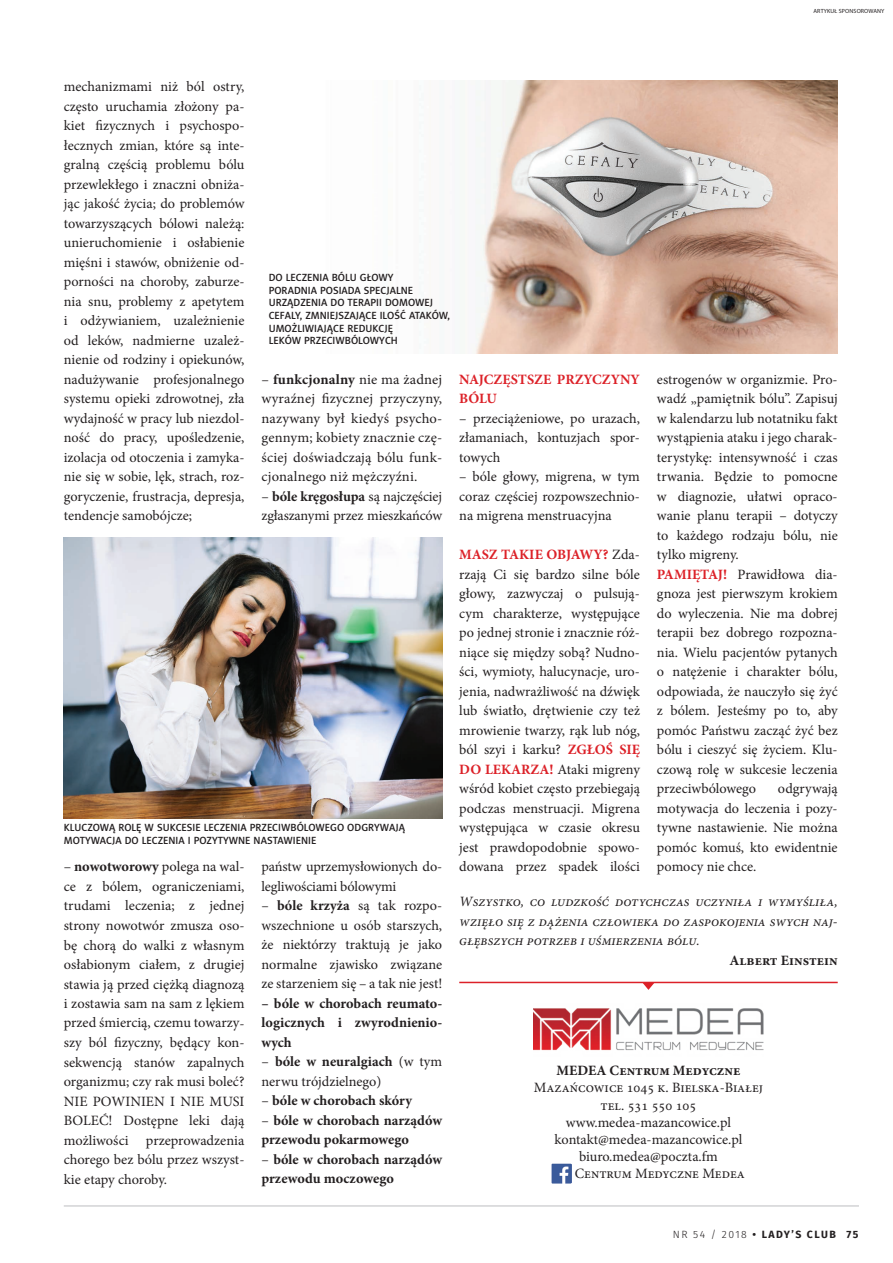
<style>
.page{position:relative;width:893px;height:1263px;background:#fff}
.page>*{position:absolute;margin:0;border:0;box-sizing:border-box;transform-origin:0 0}
.t1{font:14.25px/19.5px "Minion Pro";color:#231f20;text-align:justify}
.t2{font:700 14.25px/19.5px "Minion Pro";color:#231f20}
.t3{font:italic 14.25px/19.5px "Minion Pro";color:#231f20;text-align:justify}
.t4{font:700 14.25px/19.5px "Minion Pro";color:#dc2128}
.t5{font:10.5px/12.6px "Naomi Sans EFN Medium";color:#231f20}
.t6{font:700 10.5px "Fira Sans";letter-spacing:.14em;color:#231f20}
.t7{font:6px "Myriad Pro";letter-spacing:.02em;color:#231f20}
.s1{font-weight:700}
.s2{font-weight:400}
.s3{font-weight:700;color:#dc2128}
.s4{font-weight:300}
</style>
<div class="page">
<hr style="left:64px;top:1205px;width:795px;height:1px;background:#bcbdc0">
<hr style="left:459px;top:982px;width:379px;height:1px;background:#dc2128">
<svg style="left:642px;top:983px;width:13px;height:7px"></svg>
<img style="left:552px;top:1164px;width:19px;height:19px">
<img style="left:533px;top:1008px;width:230px;height:43px">
<img style="left:475px;top:81px;width:363px;height:272px">
<img style="left:64px;top:537px;width:378px;height:282px">
<p class="t7" style="left:813px;top:7px;width:72px">ARTYKUŁ SPONSOROWANY</p>
<p class="t1" style="left:64px;top:77px;width:182px">mechanizmami niż ból ostry, często uruchamia złożony pa&shy;kiet fizycznych i psychospo&shy;łecznych zmian, które są inte&shy;gralną częścią problemu bólu przewlekłego i znaczni obniża&shy;jąc jakość życia; do problemów towarzyszących bólowi należą: unieruchomienie i osłabienie mięśni i stawów, obniżenie od&shy;porności na choroby, zaburze&shy;nia snu, problemy z apetytem i odżywianiem, uzależnienie od leków, nadmierne uzależ&shy;nienie od rodziny i opiekunów, nadużywanie profesjonalnego systemu opieki zdrowotnej, zła wydajność w pracy lub niezdol&shy;ność do pracy, upośledzenie, izolacja od otoczenia i zamyka&shy;nie się w sobie, lęk, strach, roz&shy;goryczenie, frustracja, depresja, tendencje samobójcze;</p>
<p class="t5" style="left:269px;top:271px;width:183px">DO LECZENIA BÓLU GŁOWY<br>PORADNIA POSIADA SPECJALNE<br>URZĄDZENIA DO TERAPII DOMOWEJ<br>CE FALY, ZMNIEJSZAJĄCE ILOŚĆ ATAKÓW,<br>UMOŻLIWIAJĄCE REDUKCJĘ<br>LEKÓW PRZECIWBÓLOWYCH</p>
<p class="t1" style="left:261px;top:369px;width:183px">– <span class="s1">funkcjonalny</span> nie ma żadnej wyraźnej fizycznej przyczyny, nazywany był kiedyś psycho&shy;gennym; kobiety znacznie czę&shy;ściej doświadczają bólu funk&shy;cjonalnego niż mężczyźni.</p>
<p class="t1" style="left:261px;top:486px;width:183px">– <span class="s1">bóle kręgosłupa</span> są najczęściej zgłaszanymi przez mieszkańców</p>
<p class="t5" style="left:64px;top:821px;width:343px">KLUCZOWĄ ROLĘ W SUKCESIE LECZENIA PRZECIWBÓLOWEGO ODGRYWAJĄ<br>MOTYWACJA DO LECZENIA I POZYTYWNE NASTAWIENIE</p>
<p class="t1" style="left:64px;top:857px;width:183px">– <span class="s1">nowotworowy</span> polega na wal&shy;ce z bólem, ograniczeniami, trudami leczenia; z jednej strony nowotwór zmusza oso&shy;bę chorą do walki z własnym osłabionym ciałem, z drugiej stawia ją przed ciężką diagnozą i zostawia sam na sam z lękiem przed śmiercią, czemu towarzy&shy;szy ból fizyczny, będący kon&shy;sekwencją stanów zapalnych organizmu; czy rak musi boleć?<br>NIE POWINIEN I NIE MUSI BOLEĆ! Dostępne leki dają możliwości przeprowadzenia chorego bez bólu przez wszyst&shy;kie etapy choroby.</p>
<p class="t1" style="left:261px;top:857px;width:182px">państw uprzemysłowionych do&shy;legliwościami bólowymi</p>
<p class="t1" style="left:261px;top:896px;width:182px">– <span class="s1">bóle krzyża</span> są tak rozpo&shy;wszechnione u osób starszych, że niektórzy traktują je jako normalne zjawisko związane ze starzeniem się – a tak nie jest!</p>
<p class="t2" style="left:261px;top:993px;width:182px;text-align:justify">– bóle w chorobach reumato&shy;logicznych i zwyrodnienio&shy;wych</p>
<p class="t1" style="left:261px;top:1052px;width:182px">– <span class="s1">bóle w neuralgiach</span> (w tym nerwu trójdzielnego)</p>
<p class="t2" style="left:261px;top:1091px;width:152px"><span class="s2">–</span> bóle w chorobach skóry</p>
<p class="t2" style="left:261px;top:1110px;width:182px"><span class="s2">–</span> bóle w chorobach narządów przewodu pokarmowego</p>
<p class="t2" style="left:261px;top:1149px;width:182px"><span class="s2">–</span> bóle w chorobach narządów przewodu moczowego</p>
<p class="t4" style="left:459px;top:369px;width:182px">NAJCZĘSTSZE PRZYCZYNY<br>BÓLU</p>
<p class="t1" style="left:459px;top:408px;width:182px">– przeciążeniowe, po urazach, złamaniach, kontuzjach spor&shy;towych</p>
<p class="t1" style="left:459px;top:467px;width:182px">– bóle głowy, migrena, w tym coraz częściej rozpowszechnio&shy;na migrena menstruacyjna</p>
<p class="t1" style="left:459px;top:545px;width:182px"><span class="s3">MASZ TAKIE OBJAWY?</span> Zda&shy;rzają Ci się bardzo silne bóle głowy, zazwyczaj o pulsują&shy;cym charakterze, występujące po jednej stronie i znacznie róż&shy;niące się między sobą? Nudno&shy;ści, wymioty, halucynacje, uro&shy;jenia, nadwrażliwość na dźwięk lub światło, drętwienie czy też mrowienie twarzy, rąk lub nóg, ból szyi i karku? <span class="s3">ZGŁOŚ SIĘ DO LEKARZA!</span> Ataki migreny wśród kobiet często przebiegają podczas menstruacji. Migrena występująca w czasie okresu jest prawdopodobnie spowo&shy;dowana przez spadek ilości</p>
<p class="t1" style="left:657px;top:369px;width:183px;text-align:left">estrogenów w organizmie. Pro&shy;wadź „pamiętnik bólu”. Zapisuj w kalendarzu lub notatniku fakt wystąpienia ataku i jego charak&shy;terystykę: intensywność i czas trwania. Będzie to pomocne w diagnozie, ułatwi opraco&shy;wanie planu terapii – dotyczy to każdego rodzaju bólu, nie tylko migreny.<br><span class="s3">PAMIĘTAJ!</span> Prawidłowa dia&shy;gnoza jest pierwszym krokiem do wyleczenia. Nie ma dobrej terapii bez dobrego rozpozna&shy;nia. Wielu pacjentów pytanych o natężenie i charakter bólu, odpowiada, że nauczyło się żyć z bólem. Jesteśmy po to, aby pomóc Państwu zacząć żyć bez bólu i cieszyć się życiem. Klu&shy;czową rolę w sukcesie leczenia przeciwbólowego</p>
<p class="t1" style="left:657px;top:779px;width:182px;text-indent:121px">odgrywają motywacja do leczenia i pozy&shy;tywne nastawienie. Nie można pomóc komuś, kto ewidentnie pomocy nie chce.</p>
<p class="t3" style="left:459px;top:892px;width:380px">Wszystko, co ludzkość dotychczas uczyniła i wymyśliła, wzięło się z dążenia człowieka do zaspokojenia swych naj&shy;głębszych potrzeb i uśmierzenia bólu.</p>
<p class="t2" style="left:729px;top:950px;width:110px">Albert Einstein</p>
<p class="t2" style="left:556px;top:1061px;width:185px">MEDEA Centrum Medyczne</p>
<p class="t1" style="left:534px;top:1078px;width:231px">Mazańcowice 1045 k. Bielska-Białej</p>
<p class="t1" style="left:600px;top:1095px;width:97px">tel. 531 550 105</p>
<p class="t1" style="left:566px;top:1112px;width:167px">www.medea-mazancowice.pl</p>
<p class="t1" style="left:555px;top:1129px;width:189px">kontakt@medea-mazancowice.pl</p>
<p class="t1" style="left:579px;top:1147px;width:140px">biuro.medea@poczta.fm</p>
<p class="t1" style="left:575px;top:1164px;width:172px">Centrum Medyczne Medea</p>
<p class="t6" style="left:673px;top:1226px;width:187px"><span class="s4">nr 54 / 2018</span> • LADY’S CLUB 75</p>
</div>
